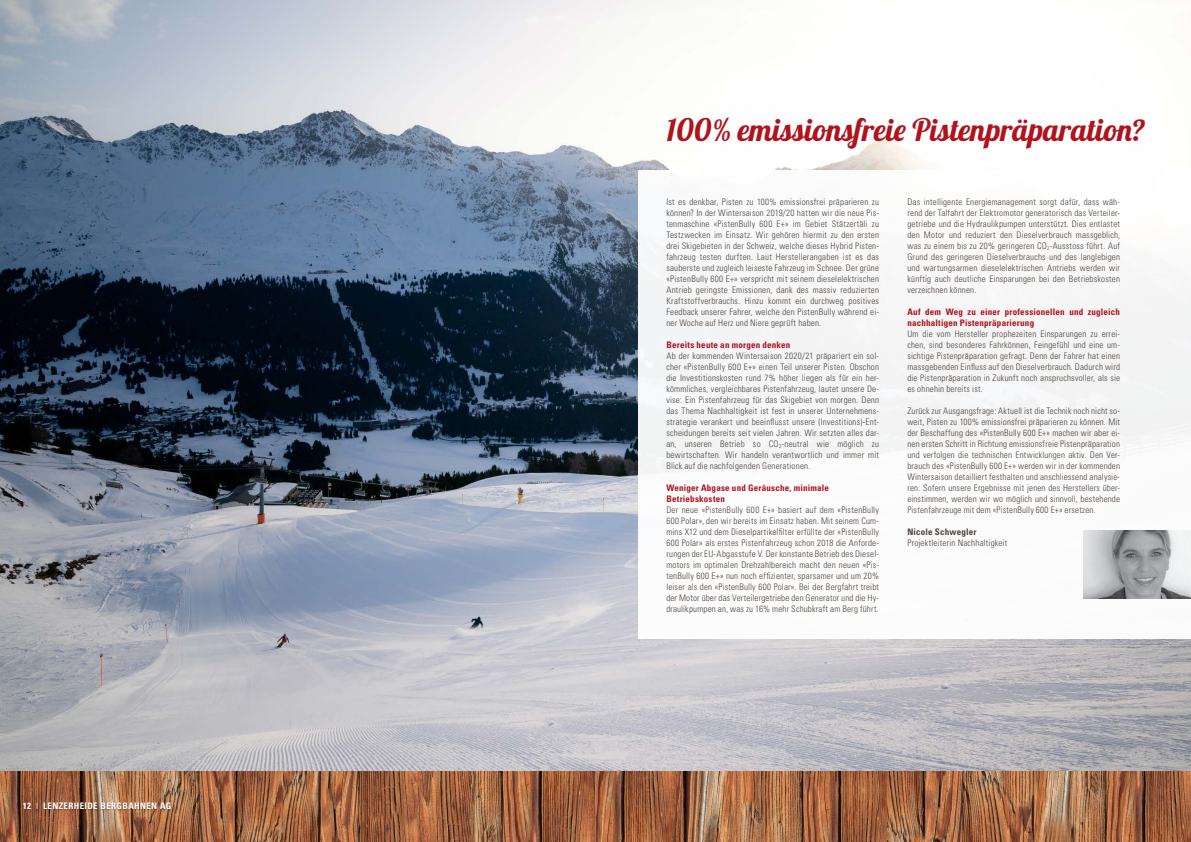
<style>
.page{position:relative;width:1191px;height:842px;background:#fff}
.page>*{position:absolute;margin:0;border:0;box-sizing:border-box;transform-origin:0 0}
.t1{font:31px "Lobster 1.4";letter-spacing:.02em;color:#b0131c}
.t2{font:300 condensed 9px/11px "Univers LT Std";letter-spacing:.02em;color:#4d453f;text-align:justify}
.t3{font:700 condensed 9px/11px "Univers LT Std";letter-spacing:.025em;color:#b0131c}
.t4{font:700 condensed 9px "Univers LT Std";letter-spacing:.04em;color:#fff}
.t5{font:700 condensed 9px "Univers LT Std";letter-spacing:.02em;color:#4d453f}
.s1{font-weight:300}
</style>
<div class="page">
<img style="left:0;top:0;width:1191px;height:771px">
<img style="left:0;top:771px;width:1191px;height:71px">
<div style="left:22px;top:801px;width:151px;height:10px;background:#231f20;opacity:.4"></div>
<div style="left:638px;top:170px;width:553px;height:469px;background:#fff"></div>
<img style="left:1083px;top:530px;width:108px;height:68px">
<p class="t4" style="left:23px;top:800px;width:150px">12 <span class="s1">I</span> LENZERHEIDE BERGBAHNEN AG</p>
<h1 class="t1" style="left:666px;top:110px;width:480px">100% emissionsfreie Pistenpräparation?</h1>
<p class="t2" style="left:666px;top:196px;width:214px">Ist es denkbar, Pisten zu 100% emissionsfrei präparieren zu können? In der Wintersaison 2019/20 hatten wir die neue Pis&shy;tenmaschine «PistenBully 600 E+» im Gebiet Stätzertäli zu Testzwecken im Einsatz. Wir gehören hiermit zu den ersten drei Skigebieten in der Schweiz, welche dieses Hybrid Pisten&shy;fahrzeug testen durften. Laut Herstellerangaben ist es das sauberste und zugleich leiseste Fahrzeug im Schnee. Der grüne «PistenBully 600 E+» verspricht mit seinem dieselelektrischen Antrieb geringste Emissionen, dank des massiv reduzierten Kraftstoffverbrauchs. Hinzu kommt ein durchweg positives Feedback unserer Fahrer, welche den PistenBully während ei&shy;ner Woche auf Herz und Niere geprüft haben.</p>
<p class="t3" style="left:666px;top:339px;width:125px">Bereits heute an morgen denken</p>
<p class="t2" style="left:666px;top:350px;width:214px">Ab der kommenden Wintersaison 2020/21 präpariert ein sol&shy;cher «PistenBully 600 E+» einen Teil unserer Pisten. Obschon die Investitionskosten rund 7% höher liegen als für ein her&shy;kömmliches, vergleichbares Pistenfahrzeug, lautet unsere De&shy;vise: Ein Pistenfahrzeug für das Skigebiet von morgen. Denn das Thema Nachhaltigkeit ist fest in unserer Unternehmens&shy;strategie verankert und beeinflusst unsere (Investitions)-Ent&shy;scheidungen bereits seit vielen Jahren. Wir setzten alles dar&shy;an, unseren Betrieb so CO<sub>2</sub>-neutral wie möglich zu bewirtschaften. Wir handeln verantwortlich und immer mit Blick auf die nachfolgenden Generationen.</p>
<p class="t3" style="left:666px;top:482px;width:164px">Weniger Abgase und Geräusche, minimale<br>Betriebskosten</p>
<p class="t2" style="left:666px;top:504px;width:214px">Der neue «PistenBully 600 E+» basiert auf dem «PistenBully 600 Polar», den wir bereits im Einsatz haben. Mit seinem Cum&shy;mins X12 und dem Dieselpartikelfilter erfüllte der «PistenBully 600 Polar» als erstes Pistenfahrzeug schon 2018 die Anforde&shy;rungen der EU-Abgasstufe V. Der konstante Betrieb des Diesel&shy;motors im optimalen Drehzahlbereich macht den neuen «Pis&shy;tenBully 600 E+» nun noch effizienter, sparsamer und um 20% leiser als den «PistenBully 600 Polar». Bei der Bergfahrt treibt der Motor über das Verteilergetriebe den Generator und die Hy&shy;draulikpumpen an, was zu 16% mehr Schubkraft am Berg führt.</p>
<p class="t2" style="left:907px;top:196px;width:214px">Das intelligente Energiemanagement sorgt dafür, dass wäh&shy;rend der Talfahrt der Elektromotor generatorisch das Verteiler&shy;getriebe und die Hydraulikpumpen unterstützt. Dies entlastet den Motor und reduziert den Dieselverbrauch massgeblich, was zu einem bis zu 20% geringeren CO<sub>2</sub>-Ausstoss führt. Auf Grund des geringeren Dieselverbrauchs und des langlebigen und wartungsarmen dieselelektrischen Antriebs werden wir künftig auch deutliche Einsparungen bei den Betriebskosten verzeichnen können.</p>
<p class="t3" style="left:907px;top:306px;width:214px">Auf dem Weg zu einer professionellen und zugleich nachhaltigen Pistenpräparierung</p>
<p class="t2" style="left:907px;top:328px;width:214px">Um die vom Hersteller prophezeiten Einsparungen zu errei&shy;chen, sind besonderes Fahrkönnen, Feingefühl und eine um&shy;sichtige Pistenpräparation gefragt. Denn der Fahrer hat einen massgebenden Einfluss auf den Dieselverbrauch. Dadurch wird die Pistenpräparation in Zukunft noch anspruchsvoller, als sie es ohnehin bereits ist.</p>
<p class="t2" style="left:907px;top:405px;width:214px">Zurück zur Ausgangsfrage: Aktuell ist die Technik noch nicht so&shy;weit, Pisten zu 100% emissionsfrei präparieren zu können. Mit der Beschaffung des «PistenBully 600 E+» machen wir aber ei&shy;nen ersten Schritt in Richtung emissionsfreie Pistenpräparation und verfolgen die technischen Entwicklungen aktiv. Den Ver&shy;brauch des «PistenBully 600 E+» werden wir in der kommenden Wintersaison detailliert festhalten und anschliessend analysie&shy;ren. Sofern unsere Ergebnisse mit jenen des Herstellers über&shy;einstimmen, werden wir wo möglich und sinnvoll, bestehende Pistenfahrzeuge mit dem «PistenBully 600 E+» ersetzen.</p>
<p class="t5" style="left:907px;top:526px;width:71px">Nicole Schwegler</p>
<p class="t2" style="left:907px;top:537px;width:101px">Projektleiterin Nachhaltigkeit</p>
</div>
